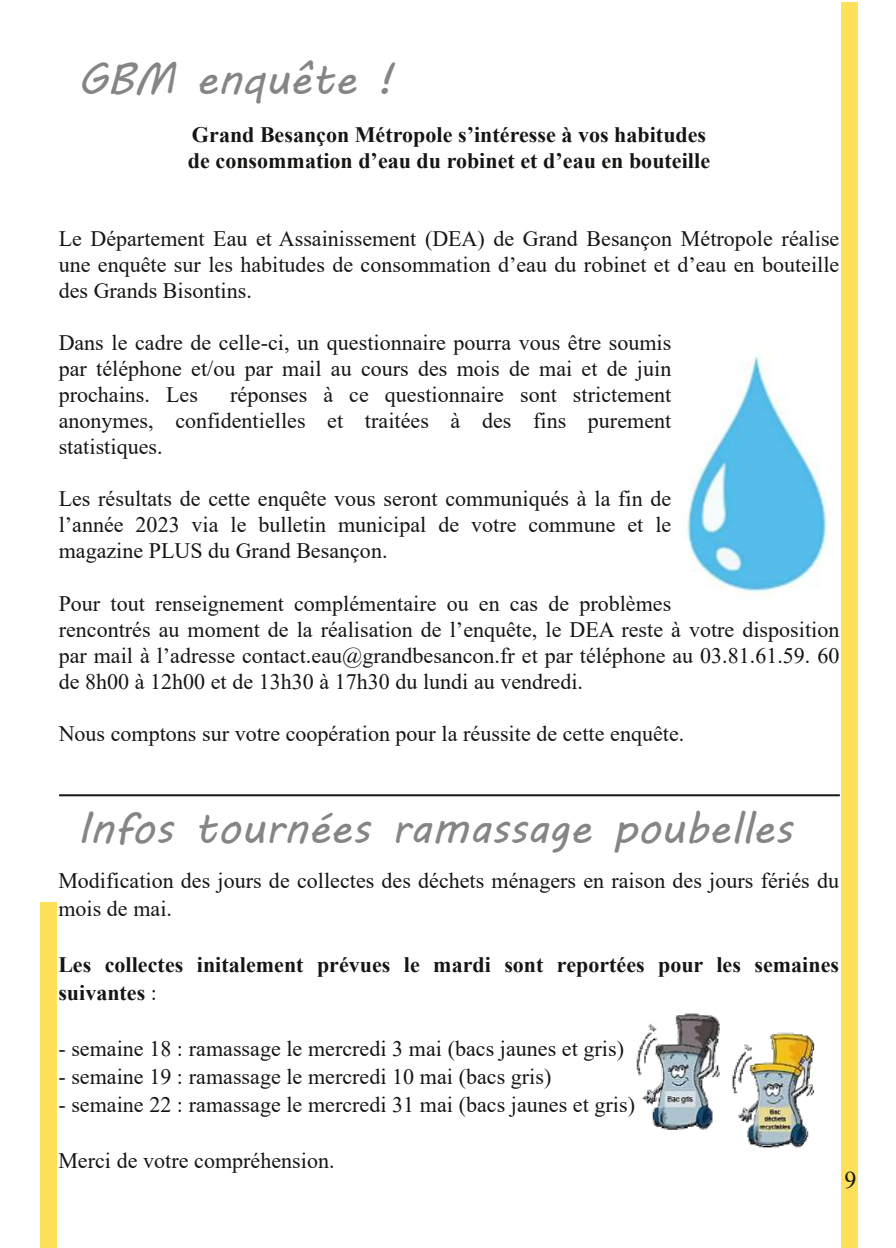
<style>
.page{position:relative;width:896px;height:1248px;background:#fff}
.page>*{position:absolute;margin:0;border:0;box-sizing:border-box;transform-origin:0 0}
.t1{font:44px "MV Boli";color:#858585}
.t2{font:24px "Times New Roman";color:#171513}
.t3{font:22px/26px "Times New Roman";color:#171513;text-align:justify}
.t4{font:700 22px/26px "Times New Roman";color:#171513}
.s1{font-weight:400}
</style>
<div class="page">
<img style="left:687px;top:356px;width:140px;height:240px">
<hr style="left:59px;top:794px;width:781px;height:2px;background:#141414">
<img style="left:636px;top:1013px;width:179px;height:135px">
<div style="left:841px;top:2px;width:16px;height:1245px;background:#ffe05a"></div>
<div style="left:41px;top:902px;width:16px;height:345px;background:#ffe05a"></div>
<h1 class="t1" style="left:77px;top:49px;width:318px">GBM enquête !</h1>
<p class="t4" style="left:188px;top:121px;width:523px">Grand Besançon Métropole s’intéresse à vos habitudes de consommation d’eau du robinet et d’eau en bouteille</p>
<p class="t3" style="left:59px;top:225px;width:782px">Le Département Eau et Assainissement (DEA) de Grand Besançon Métropole réalise une enquête sur les habitudes de consommation d’eau du robinet et d’eau en bouteille des Grands Bisontins.</p>
<p class="t3" style="left:59px;top:329px;width:614px">Dans le cadre de celle-ci, un questionnaire pourra vous être soumis par téléphone et/ou par mail au cours des mois de mai et de juin prochains. Les</p>
<p class="t3" style="left:59px;top:381px;width:614px;text-indent:171px">réponses à ce questionnaire sont strictement anonymes, confidentielles et traitées à des fins purement statistiques.</p>
<p class="t3" style="left:59px;top:485px;width:614px">Les résultats de cette enquête vous seront communiqués à la fin de l’année 2023 via le bulletin municipal de votre commune et le magazine PLUS du Grand Besançon.</p>
<p class="t3" style="left:59px;top:589px;width:782px;text-align:left">Pour tout renseignement complémentaire ou en cas de problèmes<br>rencontrés au moment de la réalisation de l’enquête, le DEA reste à votre disposition par mail à l’adresse contact.eau@grandbesancon.fr et par téléphone au 03.81.61.59. 60 de 8h00 à 12h00 et de 13h30 à 17h30 du lundi au vendredi.</p>
<p class="t3" style="left:59px;top:719px;width:627px">Nous comptons sur votre coopération pour la réussite de cette enquête.</p>
<h1 class="t1" style="left:77px;top:797px;width:717px">Infos tournées ramassage poubelles</h1>
<p class="t3" style="left:58px;top:866px;width:782px;line-height:28px">Modification des jours de collectes des déchets ménagers en raison des jours fériés du mois de mai.</p>
<p class="t4" style="left:58px;top:950px;width:782px;line-height:28px">Les collectes initalement prévues le mardi sont reportées pour les semaines suivantes <span class="s1">:</span></p>
<p class="t3" style="left:58px;top:1035px;width:567px">- semaine 18 : ramassage le mercredi 3 mai (bacs jaunes et gris)</p>
<p class="t3" style="left:58px;top:1063px;width:494px">- semaine 19 : ramassage le mercredi 10 mai (bacs gris)</p>
<p class="t3" style="left:58px;top:1091px;width:578px">- semaine 22 : ramassage le mercredi 31 mai (bacs jaunes et gris)</p>
<p class="t3" style="left:58px;top:1147px;width:278px">Merci de votre compréhension.</p>
<p class="t2" style="left:844px;top:1163px;width:13px">9</p>
</div>
